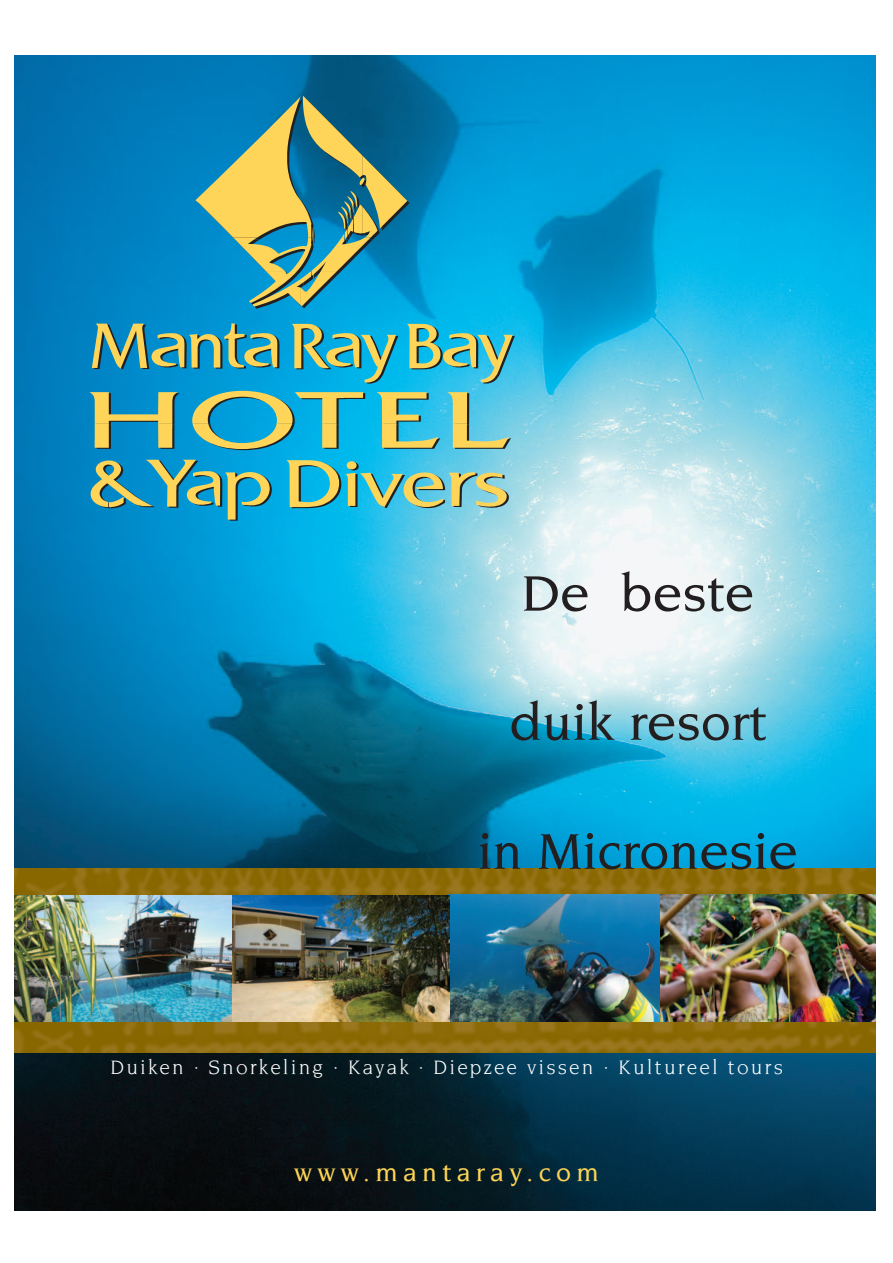
<style>
.page{position:relative;width:893px;height:1263px;background:#fff}
.page>*{position:absolute;margin:0;border:0;box-sizing:border-box;transform-origin:0 0}
.t1{font:500 54px "Novarese";color:#231f20}
.t2{font:500 27px "Novarese";letter-spacing:.2em;color:#fed356}
.t3{font:21px "Novarese";letter-spacing:.1em;color:#fff}
</style>
<div class="page">
<img style="left:15px;top:55px;width:861px;height:1155px">
<svg style="left:196px;top:96px;width:214px;height:213px;background:#4f9493"></svg>
<svg style="left:89px;top:391px;width:422px;height:59px;background:#5ab0ae"></svg>
<svg style="left:92px;top:323px;width:188px;height:47px;background:#569b97"></svg>
<svg style="left:292px;top:324px;width:106px;height:60px;background:#47adb0"></svg>
<svg style="left:407px;top:324px;width:108px;height:60px;background:#59b7b2"></svg>
<svg style="left:91px;top:460px;width:181px;height:61px;background:#449ea7"></svg>
<svg style="left:286px;top:460px;width:223px;height:48px;background:#73bbae"></svg>
<img style="left:15px;top:1021px;width:861px;height:32px">
<img style="left:15px;top:868px;width:861px;height:27px">
<img style="left:447px;top:894px;width:213px;height:127px">
<img style="left:232px;top:895px;width:217px;height:127px">
<img style="left:15px;top:895px;width:217px;height:127px">
<img style="left:660px;top:894px;width:216px;height:127px">
<h1 class="t1" style="left:521px;top:571px;width:235px">De beste</h1>
<h1 class="t1" style="left:509px;top:700px;width:259px">duik resort</h1>
<h1 class="t1" style="left:477px;top:829px;width:322px">in Micronesie</h1>
<p class="t3" style="left:110px;top:1058px;width:674px">Duiken · Snorkeling · Kayak · Diepzee vissen · Kultureel tours</p>
<p class="t2" style="left:294px;top:1161px;width:306px">www.mantaray.com</p>
</div>
